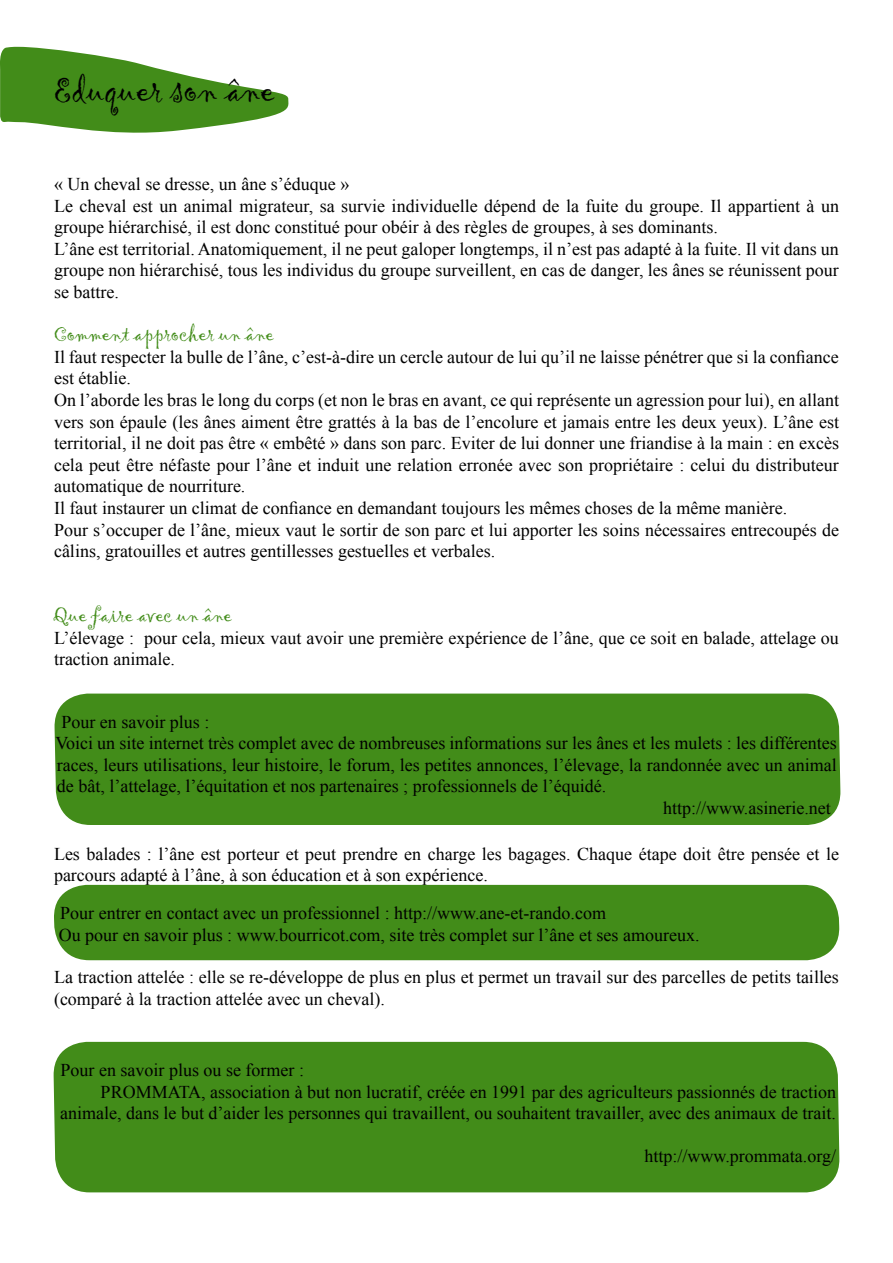
<style>
.page{position:relative;width:893px;height:1263px;background:#fff}
.page>*{position:absolute;margin:0;border:0;box-sizing:border-box;transform-origin:0 0}
.t1{font:36px "Gigi";color:#000}
.t2{font:21px "Gigi";color:#428c19}
.t3{font:18px/21.6px "Times New Roman";color:#000}
</style>
<div class="page">
<svg style="left:0;top:47px;width:289px;height:86px"></svg>
<div style="left:54px;top:885px;width:786px;height:75px;background:#428c19"></div>
<div style="left:54px;top:693px;width:787px;height:132px;background:#428c19"></div>
<div style="left:53px;top:1042px;width:787px;height:150px;background:#428c19"></div>
<h1 class="t1" style="left:54px;top:67px;width:221px">Eduquer son âne</h1>
<p class="t3" style="left:54px;top:173px;width:786px">« Un cheval se dresse, un âne s’éduque »<br>Le cheval est un animal migrateur, sa survie individuelle dépend de la fuite du groupe. Il appartient à un groupe hiérarchisé, il est donc constitué pour obéir à des règles de groupes, à ses dominants.<br>L’âne est territorial. Anatomiquement, il ne peut galoper longtemps, il n’est pas adapté à la fuite. Il vit dans un groupe non hiérarchisé, tous les individus du groupe surveillent, en cas de danger, les ânes se réunissent pour se battre.</p>
<p class="t2" style="left:54px;top:321px;width:221px">Comment approcher un âne</p>
<p class="t3" style="left:54px;top:346px;width:786px">Il faut respecter la bulle de l’âne, c’est-à-dire un cercle autour de lui qu’il ne laisse pénétrer que si la confiance est établie.<br>On l’aborde les bras le long du corps (et non le bras en avant, ce qui représente un agression pour lui), en allant vers son épaule (les ânes aiment être grattés à la bas de l’encolure et jamais entre les deux yeux). L’âne est territorial, il ne doit pas être « embêté » dans son parc. Eviter de lui donner une friandise à la main : en excès cela peut être néfaste pour l’âne et induit une relation erronée avec son propriétaire : celui du distributeur automatique de nourriture.<br>Il faut instaurer un climat de confiance en demandant toujours les mêmes choses de la même manière.<br>Pour s’occuper de l’âne, mieux vaut le sortir de son parc et lui apporter les soins nécessaires entrecoupés de câlins, gratouilles et autres gentillesses gestuelles et verbales.</p>
<p class="t2" style="left:54px;top:602px;width:179px">Que faire avec un âne</p>
<p class="t3" style="left:54px;top:626px;width:786px">L’élevage : pour cela, mieux vaut avoir une première expérience de l’âne, que ce soit en balade, attelage ou traction animale.</p>
<p class="t3" style="left:61px;top:710px;width:149px">Pour en savoir plus :</p>
<p class="t3" style="left:55px;top:732px;width:783px">Voici un site internet très complet avec de nombreuses informations sur les ânes et les mulets : les différentes</p>
<p class="t3" style="left:57px;top:754px;width:781px">races, leurs utilisations, leur histoire, le forum, les petites annonces, l’élevage, la randonnée avec un animal</p>
<p class="t3" style="left:57px;top:775px;width:551px">de bât, l’attelage, l’équitation et nos partenaires ; professionnels de l’équidé.</p>
<p class="t3" style="left:663px;top:797px;width:169px">http://www.asinerie.net</p>
<p class="t3" style="left:54px;top:842px;width:786px">Les balades : l’âne est porteur et peut prendre en charge les bagages. Chaque étape doit être pensée et le parcours adapté à l’âne, à son éducation et à son expérience.</p>
<p class="t3" style="left:59px;top:902px;width:642px">Pour entrer en contact avec un professionnel : http://www.ane-et-rando.com<br>Ou pour en savoir plus : www.bourricot.com, site très complet sur l’âne et ses amoureux.</p>
<p class="t3" style="left:54px;top:966px;width:786px">La traction attelée : elle se re-développe de plus en plus et permet un travail sur des parcelles de petits tailles (comparé à la traction attelée avec un cheval).</p>
<p class="t3" style="left:61px;top:1059px;width:245px">Pour en savoir plus ou se former :</p>
<p class="t3" style="left:101px;top:1080px;width:737px">PROMMATA, association à but non lucratif, créée en 1991 par des agriculteurs passionnés de traction</p>
<p class="t3" style="left:60px;top:1102px;width:778px">animale, dans le but d’aider les personnes qui travaillent, ou souhaitent travailler, avec des animaux de trait.</p>
<p class="t3" style="left:645px;top:1145px;width:193px">http://www.prommata.org/</p>
</div>
